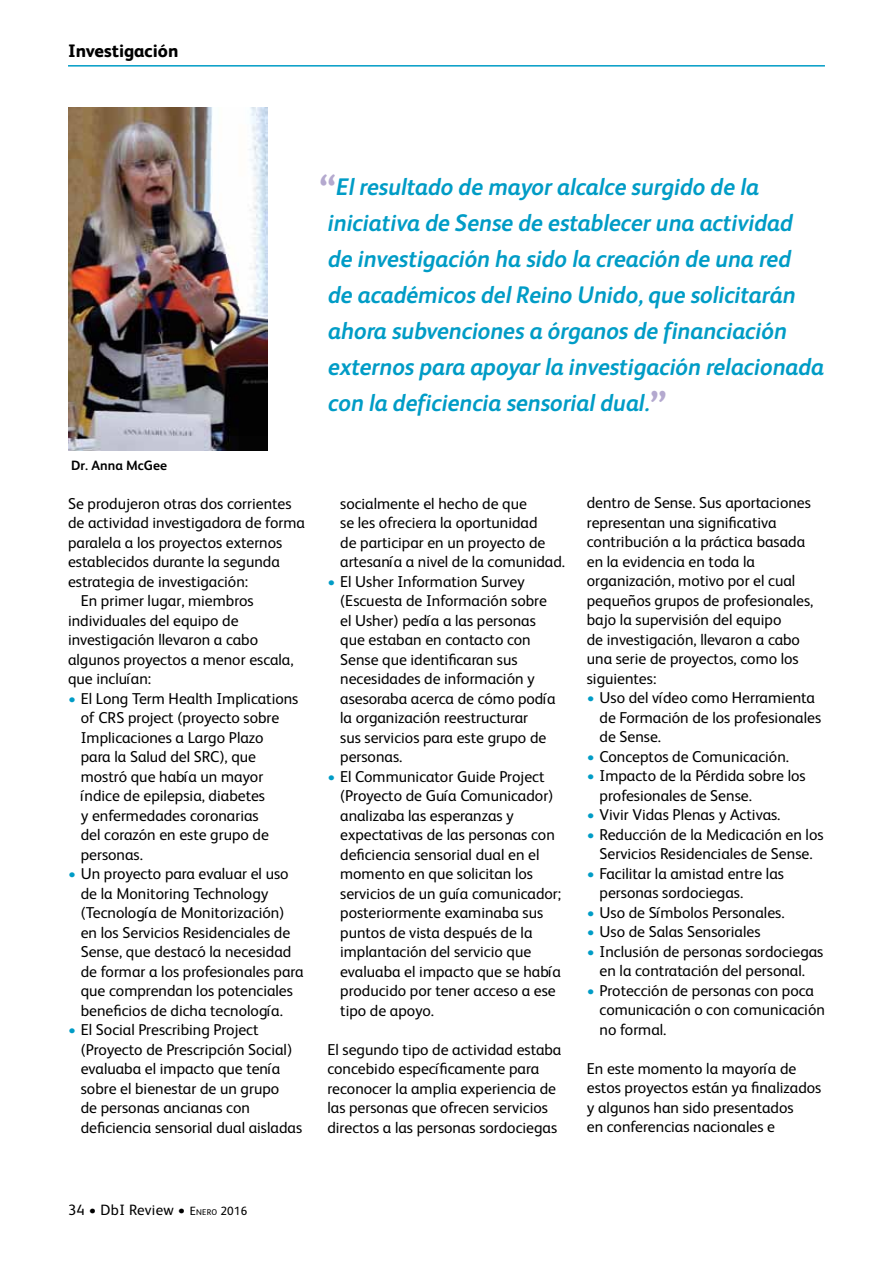
<style>
.page{position:relative;width:893px;height:1263px;background:#fff}
.page>*{position:absolute;margin:0;border:0;box-sizing:border-box;transform-origin:0 0}
.t1{font:italic 700 24px/36px "FS Albert";color:#009cc6;scale:.95 1}
.t2{font:800 18px "FS Albert";color:#000}
.t3{font:15.75px/19.5px "FS Albert";color:#000}
.t4{font:15px "FS Albert";letter-spacing:.02em;color:#000}
.t5{font:700 13.5px "FS Albert";color:#000}
.s1{font-style:normal;font-size:42px;color:#b4a9cf}
.s2{color:#009cc6}
.s3{font-size:12px}
.s4{font-size:8.4px}
</style>
<div class="page">
<img style="left:68px;top:107px;width:200px;height:343px">
<hr style="left:68px;top:65px;width:757px;height:2px;background:#009cc6">
<p class="t2" style="left:68px;top:40px;width:113px">Subhead here</p>
<p class="t2" style="left:68px;top:40px;width:112px">Investigación</p>
<p class="t1" style="left:328px;top:169px;width:524px;text-indent:-9px"><span class="s1">“</span>El resultado de mayor alcalce surgido de la iniciativa de Sense de establecer una actividad<br>de investigación ha sido la creación de una red<br>de académicos del Reino Unido, que solicitarán ahora subvenciones a órganos de financiación externos para apoyar la investigación relacionada con la deficiencia sensorial dual.<span class="s1">”</span></p>
<p class="t5" style="left:71px;top:457px;width:97px">Dr. Anna McGee</p>
<p class="t3" style="left:68px;top:493px;width:225px">Se produjeron otras dos corrientes</p>
<p class="t3" style="left:68px;top:513px;width:238px">de actividad investigadora de forma</p>
<p class="t3" style="left:68px;top:532px;width:216px">paralela a los proyectos externos</p>
<p class="t3" style="left:68px;top:552px;width:213px">establecidos durante la segunda</p>
<p class="t3" style="left:68px;top:571px;width:182px">estrategia de investigación:</p>
<p class="t3" style="left:81px;top:591px;width:174px">En primer lugar, miembros</p>
<p class="t3" style="left:68px;top:610px;width:172px">individuales del equipo de</p>
<p class="t3" style="left:68px;top:630px;width:192px">investigación llevaron a cabo</p>
<p class="t3" style="left:68px;top:649px;width:227px">algunos proyectos a menor escala,</p>
<p class="t3" style="left:68px;top:669px;width:85px">que incluían:</p>
<p class="t3" style="left:81px;top:688px;width:219px;text-indent:-13px"><span class="s2">•</span> El Long Term Health Implications of CRS project (proyecto sobre<br>Implicaciones a Largo Plazo<br>para la Salud del SRC), que mostró que había un mayor índice de epilepsia, diabetes<br>y enfermedades coronarias<br>del corazón en este grupo de personas.</p>
<p class="t3" style="left:81px;top:864px;width:224px;text-indent:-13px"><span class="s2">•</span> Un proyecto para evaluar el uso de la Monitoring Technology (Tecnología de Monitorización) en los Servicios Residenciales de<br>Sense, que destacó la necesidad de formar a los profesionales para que comprendan los potenciales beneficios de dicha tecnología.</p>
<p class="t3" style="left:81px;top:1020px;width:223px;text-indent:-13px"><span class="s2">•</span> El Social Prescribing Project (Proyecto de Prescripción Social) evaluaba el impacto que tenía sobre el bienestar de un grupo<br>de personas ancianas con deficiencia sensorial dual aisladas</p>
<p class="t3" style="left:340px;top:493px;width:226px">socialmente el hecho de que<br>se les ofreciera la oportunidad<br>de participar en un proyecto de artesanía a nivel de la comunidad.</p>
<p class="t3" style="left:340px;top:571px;width:217px;text-indent:-13px"><span class="s2">•</span> El Usher Information Survey (Escuesta de Información sobre el Usher) pedía a las personas que estaban en contacto con<br>Sense que identificaran sus necesidades de información y asesoraba acerca de cómo podía la organización reestructurar<br>sus servicios para este grupo de personas.</p>
<p class="t3" style="left:340px;top:766px;width:223px;text-indent:-13px"><span class="s2">•</span> El Communicator Guide Project (Proyecto de Guía Comunicador) analizaba las esperanzas y expectativas de las personas con deficiencia sensorial dual en el momento en que solicitan los servicios de un guía comunicador; posteriormente examinaba sus puntos de vista después de la implantación del servicio que evaluaba el impacto que se había producido por tener acceso a ese tipo de apoyo.</p>
<p class="t3" style="left:327px;top:1039px;width:235px">El segundo tipo de actividad estaba concebido específicamente para reconocer la amplia experiencia de las personas que ofrecen servicios directos a las personas sordociegas</p>
<p class="t3" style="left:587px;top:493px;width:228px">dentro de Sense. Sus aportaciones representan una significativa contribución a la práctica basada en la evidencia en toda la organización, motivo por el cual pequeños grupos de profesionales, bajo la supervisión del equipo<br>de investigación, llevaron a cabo una serie de proyectos, como los siguientes:</p>
<p class="t3" style="left:600px;top:688px;width:223px;text-indent:-13px"><span class="s2">•</span> Uso del vídeo como Herramienta de Formación de los profesionales de Sense.</p>
<p class="t3" style="left:587px;top:747px;width:204px"><span class="s2">•</span> Conceptos de Comunicación.</p>
<p class="t3" style="left:600px;top:766px;width:208px;text-indent:-13px"><span class="s2">•</span> Impacto de la Pérdida sobre los profesionales de Sense.</p>
<p class="t3" style="left:587px;top:805px;width:195px"><span class="s2">•</span> Vivir Vidas Plenas y Activas.</p>
<p class="t3" style="left:587px;top:825px;width:238px;text-align:center"><span class="s2">•</span> Reducción de la Medicación en los<br>Servicios Residenciales de Sense.</p>
<p class="t3" style="left:600px;top:864px;width:186px;text-indent:-13px"><span class="s2">•</span> Facilitar la amistad entre las personas sordociegas.</p>
<p class="t3" style="left:587px;top:903px;width:199px"><span class="s2">•</span> Uso de Símbolos Personales.</p>
<p class="t3" style="left:587px;top:922px;width:175px"><span class="s2">•</span> Uso de Salas Sensoriales</p>
<p class="t3" style="left:587px;top:942px;width:238px;text-align:center"><span class="s2">•</span> Inclusión de personas sordociegas en la contratación del personal.</p>
<p class="t3" style="left:600px;top:981px;width:227px;text-indent:-13px"><span class="s2">•</span> Protección de personas con poca comunicación o con comunicación no formal.</p>
<p class="t3" style="left:587px;top:1059px;width:236px">En este momento la mayoría de estos proyectos están ya finalizados y algunos han sido presentados<br>en conferencias nacionales e</p>
<p class="t4" style="left:68px;top:1201px;width:181px">34 • DbI Review • <span class="s3">E</span><span class="s4">NERO</span> <span class="s3">2016</span></p>
</div>
